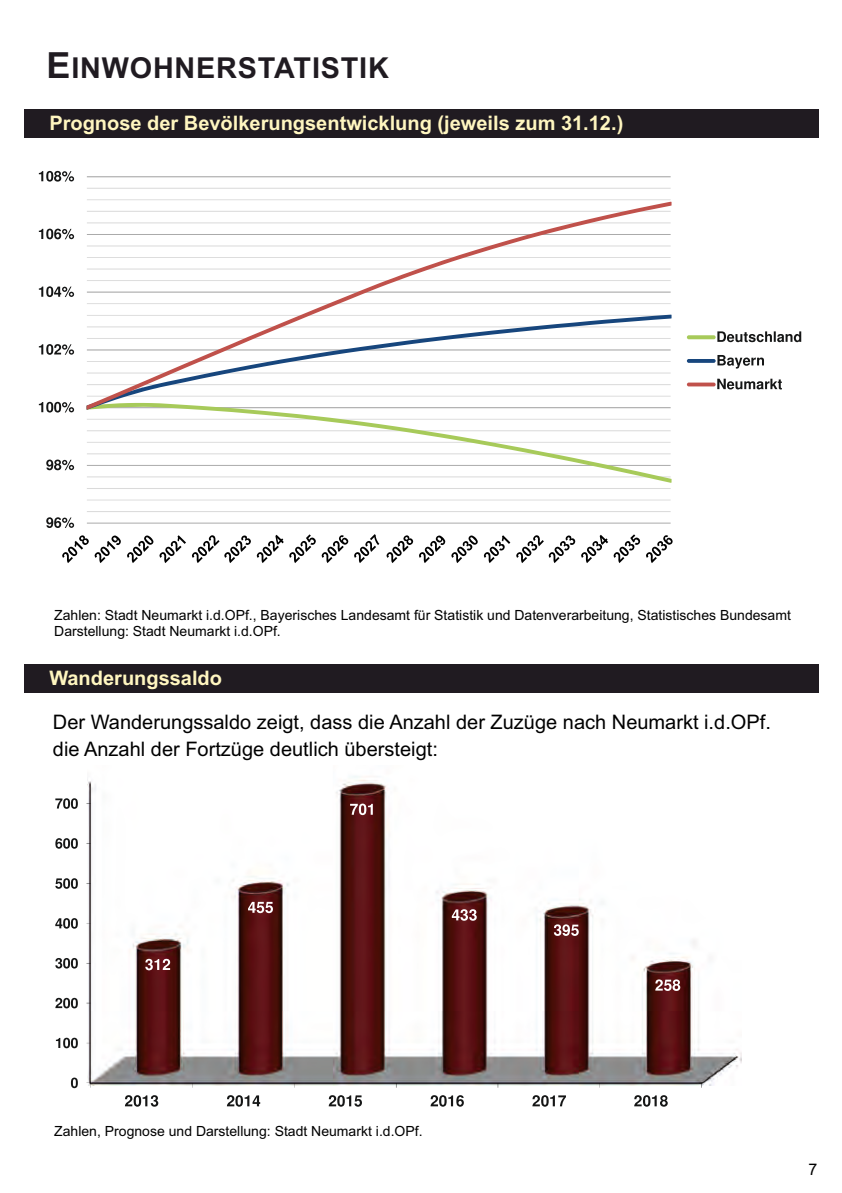
<style>
.page{position:relative;width:842px;height:1193px;background:#fff}
.page>*{position:absolute;margin:0;border:0;box-sizing:border-box;transform-origin:0 0}
.t1{font:700 28.8px "Arial";letter-spacing:.03em;color:#201b21}
.t2{font:20px/27px "Arial";color:#000}
.t3{font:700 20px "Arial";color:#fff6c0}
.t4{font:16px "Arial";color:#000}
.t5{font:14px/15.6px "Arial";color:#000}
.s1{font-size:36px}
</style>
<div class="page">
<div style="left:24px;top:664px;width:794px;height:28px;background:#201b21"></div>
<div style="left:24px;top:109px;width:794px;height:28px;background:#201b21"></div>
<hr style="left:87px;top:511px;width:583px;height:1px;background:#dadada">
<hr style="left:87px;top:500px;width:583px;height:1px;background:#dadada">
<hr style="left:87px;top:488px;width:583px;height:1px;background:#dadada">
<hr style="left:87px;top:199px;width:583px;height:1px;background:#dadada">
<hr style="left:87px;top:188px;width:583px;height:1px;background:#dadada">
<hr style="left:87px;top:523px;width:583px;height:1px;background:#a2a2a2">
<hr style="left:87px;top:176px;width:583px;height:1px;background:#a2a2a2">
<svg style="left:87px;top:410px;width:584px;height:73px"></svg>
<svg style="left:87px;top:202px;width:584px;height:208px"></svg>
<svg style="left:46px;top:517px;width:28px;height:11px"></svg>
<svg style="left:46px;top:459px;width:28px;height:11px"></svg>
<svg style="left:39px;top:402px;width:35px;height:10px"></svg>
<svg style="left:39px;top:344px;width:35px;height:11px"></svg>
<svg style="left:39px;top:286px;width:35px;height:11px"></svg>
<svg style="left:39px;top:229px;width:35px;height:10px"></svg>
<svg style="left:39px;top:171px;width:35px;height:11px"></svg>
<svg style="left:62px;top:535px;width:27px;height:28px"></svg>
<svg style="left:95px;top:535px;width:26px;height:28px"></svg>
<svg style="left:127px;top:535px;width:26px;height:28px"></svg>
<svg style="left:159px;top:535px;width:27px;height:28px"></svg>
<svg style="left:192px;top:535px;width:59px;height:28px"></svg>
<svg style="left:257px;top:534px;width:91px;height:29px"></svg>
<svg style="left:354px;top:534px;width:25px;height:29px"></svg>
<svg style="left:386px;top:535px;width:27px;height:28px"></svg>
<svg style="left:419px;top:535px;width:26px;height:28px"></svg>
<svg style="left:451px;top:535px;width:26px;height:28px"></svg>
<svg style="left:483px;top:535px;width:27px;height:28px"></svg>
<svg style="left:516px;top:535px;width:59px;height:28px"></svg>
<svg style="left:581px;top:534px;width:59px;height:29px"></svg>
<svg style="left:646px;top:535px;width:26px;height:28px"></svg>
<svg style="left:686px;top:335px;width:29px;height:4px"></svg>
<svg style="left:717px;top:331px;width:84px;height:11px"></svg>
<svg style="left:686px;top:359px;width:29px;height:4px"></svg>
<svg style="left:717px;top:355px;width:46px;height:14px"></svg>
<hr style="left:686px;top:383px;width:29px;height:3px;background:#c0514b;border-radius:2px">
<svg style="left:717px;top:379px;width:64px;height:10px"></svg>
<img style="left:87px;top:776px;width:654px;height:310px">
<svg style="left:71px;top:1077px;width:7px;height:11px"></svg>
<svg style="left:56px;top:1038px;width:22px;height:10px"></svg>
<svg style="left:55px;top:998px;width:23px;height:10px"></svg>
<svg style="left:55px;top:958px;width:23px;height:10px"></svg>
<svg style="left:55px;top:918px;width:23px;height:11px"></svg>
<svg style="left:55px;top:878px;width:23px;height:11px"></svg>
<svg style="left:55px;top:838px;width:23px;height:11px"></svg>
<svg style="left:55px;top:798px;width:23px;height:11px"></svg>
<svg style="left:87px;top:1083px;width:5px;height:5px"></svg>
<svg style="left:125px;top:1095px;width:542px;height:12px"></svg>
<svg style="left:145px;top:959px;width:25px;height:11px"></svg>
<svg style="left:248px;top:902px;width:25px;height:11px"></svg>
<svg style="left:350px;top:803px;width:23px;height:12px"></svg>
<svg style="left:451px;top:909px;width:25px;height:12px"></svg>
<svg style="left:553px;top:924px;width:25px;height:12px"></svg>
<svg style="left:655px;top:979px;width:25px;height:12px"></svg>
<h1 class="t1" style="left:46px;top:57px;width:344px"><span class="s1">E</span>INWOHNERSTATISTIK</h1>
<h2 class="t3" style="left:49px;top:116px;width:575px">Prognose der Bevölkerungsentwicklung (jeweils zum 31.12.)</h2>
<p class="t5" style="left:54px;top:609px;width:738px">Zahlen: Stadt Neumarkt i.d.OPf., Bayerisches Landesamt für Statistik und Datenverarbeitung, Statistisches Bundesamt<br>Darstellung: Stadt Neumarkt i.d.OPf.</p>
<h2 class="t3" style="left:49px;top:671px;width:174px">Wanderungssaldo</h2>
<h2 class="t2" style="left:53px;top:711px;width:719px">Der Wanderungssaldo zeigt, dass die Anzahl der Zuzüge nach Neumarkt i.d.OPf. die Anzahl der Fortzüge deutlich übersteigt:</h2>
<p class="t5" style="left:54px;top:1125px;width:370px">Zahlen, Prognose und Darstellung: Stadt Neumarkt i.d.OPf.</p>
<p class="t4" style="left:808px;top:1163px;width:10px">7</p>
</div>
